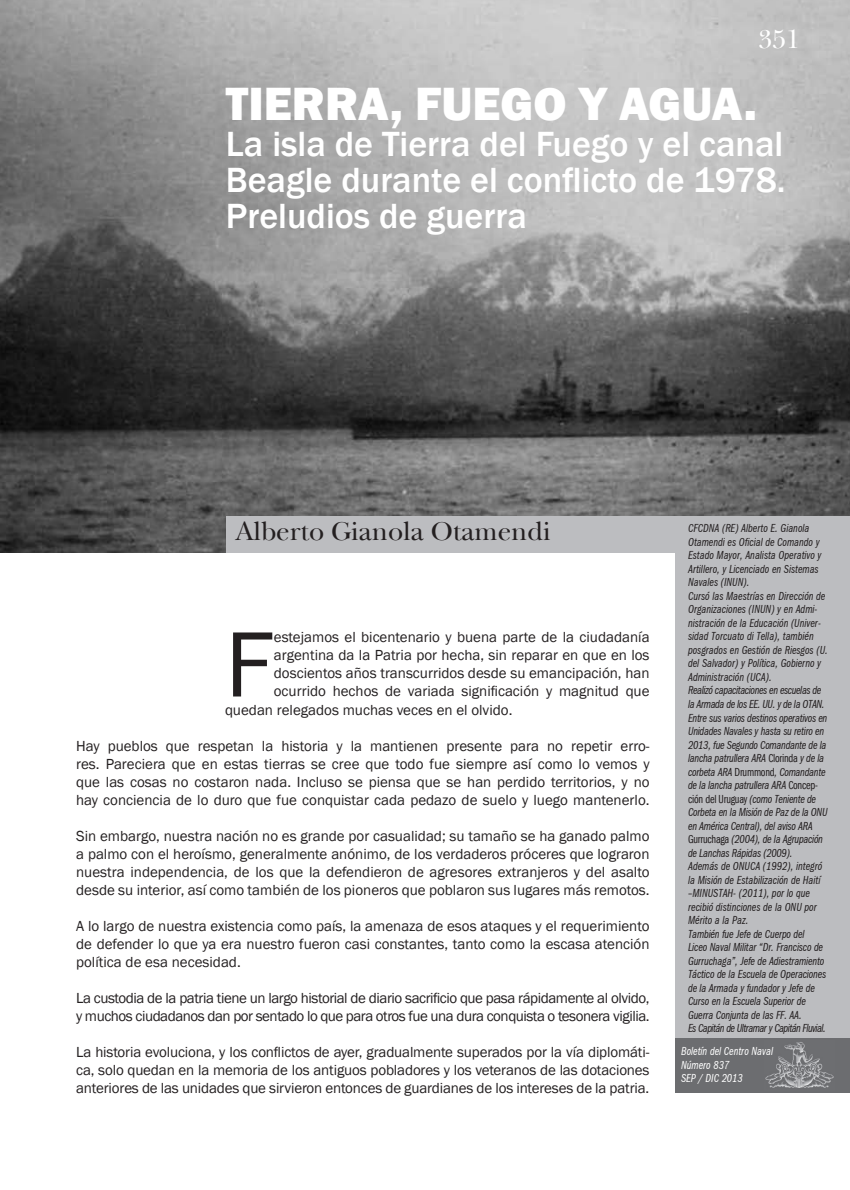
<style>
.page{position:relative;width:850px;height:1190px;background:#fff}
.page>*{position:absolute;margin:0;border:0;box-sizing:border-box;transform-origin:0 0}
.t1{font:96px "Franklin Gothic";color:#231f20}
.t2{font:800 48px "Franklin Gothic";color:#fff}
.t3{font:500 36px/36px "Franklin Gothic";color:#fff;text-align:justify}
.t4{font:27px "New Baskerville";color:#231f20}
.t5{font:27px "New Baskerville";color:#fff}
.t6{font:15px/18px "Franklin Gothic";color:#231f20;text-align:justify}
.t7{font:15px/18px "Franklin Gothic";letter-spacing:-.03em;color:#231f20}
.t8{font:12px/13.5px "Frank Got Boo Cmp Ita";letter-spacing:-.01em;color:#231f20}
.t9{font:12px/13.5px "Frank Got Boo Cmp Ita";color:#fff}
.s1{font-family:"Franklin Gothic Book Cmpr"}
</style>
<div class="page">
<img style="left:0;top:0;width:850px;height:552px">
<div style="left:226px;top:516px;width:624px;height:36px;background:#bcbdc0"></div>
<div style="left:675px;top:516px;width:175px;height:522px;background:#bcbdc0"></div>
<div style="left:675px;top:1038px;width:175px;height:54px;background:#6c6d70"></div>
<img style="left:765px;top:1042px;width:69px;height:46px">
<h3 class="t5" style="left:758px;top:24px;width:44px">351</h3>
<h2 class="t2" style="left:226px;top:73px;width:532px">TIERRA, FUEGO Y AGUA.</h2>
<h3 class="t3" style="left:226px;top:127px;width:561px">La isla de Tierra del Fuego y el canal Beagle durante el conflicto de 1978.<br>Preludios de guerra</h3>
<h3 class="t4" style="left:236px;top:516px;width:316px">Alberto Gianola Otamendi</h3>
<h1 class="t1" style="left:225px;top:605px;width:50px">F</h1>
<p class="t6" style="left:274px;top:629px;width:377px">estejamos el bicentenario y buena parte de la ciudadanía</p>
<p class="t6" style="left:274px;top:647px;width:377px">argentina da la Patria por hecha, sin reparar en que en los</p>
<p class="t6" style="left:274px;top:665px;width:377px">doscientos años transcurridos desde su emancipación, han</p>
<p class="t6" style="left:274px;top:683px;width:377px">ocurrido hechos de variada significación y magnitud que</p>
<p class="t6" style="left:225px;top:701px;width:289px">quedan relegados muchas veces en el olvido.</p>
<p class="t6" style="left:76px;top:737px;width:575px">Hay pueblos que respetan la historia y la mantienen presente para no repetir erro&shy;res. Pareciera que en estas tierras se cree que todo fue siempre así como lo vemos y que las cosas no costaron nada. Incluso se piensa que se han perdido territorios, y no hay conciencia de lo duro que fue conquistar cada pedazo de suelo y luego mantenerlo.</p>
<p class="t6" style="left:76px;top:827px;width:575px">Sin embargo, nuestra nación no es grande por casualidad; su tamaño se ha ganado palmo a palmo con el heroísmo, generalmente anónimo, de los verdaderos próceres que lograron nuestra independencia, de los que la defendieron de agresores extranjeros y del asalto desde su interior, así como también de los pioneros que poblaron sus lugares más remotos.</p>
<p class="t6" style="left:76px;top:917px;width:575px">A lo largo de nuestra existencia como país, la amenaza de esos ataques y el requerimiento de defender lo que ya era nuestro fueron casi constantes, tanto como la escasa atención política de esa necesidad.</p>
<p class="t7" style="left:76px;top:989px;width:575px">La custodia de la patria tiene un largo historial de diario sacrificio que pasa rápidamente al olvido, y muchos ciudadanos dan por sentado lo que para otros fue una dura conquista o tesonera vigilia.</p>
<p class="t6" style="left:76px;top:1043px;width:575px">La historia evoluciona, y los conflictos de ayer, gradualmente superados por la vía diplomáti&shy;ca, solo quedan en la memoria de los antiguos pobladores y los veteranos de las dotaciones anteriores de las unidades que sirvieron entonces de guardianes de los intereses de la patria.</p>
<p class="t8" style="left:688px;top:522px;width:141px">CFCDNA (RE) Alberto E. Gianola Otamendi es Oficial de Comando y Estado Mayor, Analista Operativo y Artillero, y Licenciado en Sistemas Navales (INUN).<br>Cursó las Maestrías en Dirección de Organizaciones (INUN) y en Admi&shy;nistración de la Educación (Univer&shy;sidad Torcuato di Tella), también posgrados en Gestión de Riesgos (U. del Salvador) y Política, Gobierno y Administración (UCA).<br>Realizó capacitaciones en escuelas de la Armada de los EE. UU. y de la OTAN.<br>Entre sus varios destinos operativos en Unidades Navales y hasta su retiro en 2013, fue Segundo Comandante de la lancha patrullera ARA <span class="s1">Clorinda</span> y de la corbeta ARA <span class="s1">Drummond</span>, Comandante de la lancha patrullera ARA <span class="s1">Concep&shy;ción del Uruguay</span> (como Teniente de Corbeta en la Misión de Paz de la ONU en América Central), del aviso ARA <span class="s1">Gurruchaga</span> (2004), de la Agrupación de Lanchas Rápidas (2009).<br>Además de ONUCA (1992), integró la Misión de Estabilización de Haití –MINUSTAH- (2011), por lo que recibió distinciones de la ONU por Mérito a la Paz.<br>También fue Jefe de Cuerpo del<br>Liceo Naval Militar “Dr. Francisco de Gurruchaga”, Jefe de Adiestramiento Táctico de la Escuela de Operaciones de la Armada y fundador y Jefe de Curso en la Escuela Superior de Guerra Conjunta de las FF. AA.<br>Es Capitán de Ultramar y Capitán Fluvial.</p>
<p class="t9" style="left:681px;top:1045px;width:93px">Boletín del Centro Naval<br>Número 837<br>SEP / DIC 2013</p>
</div>
